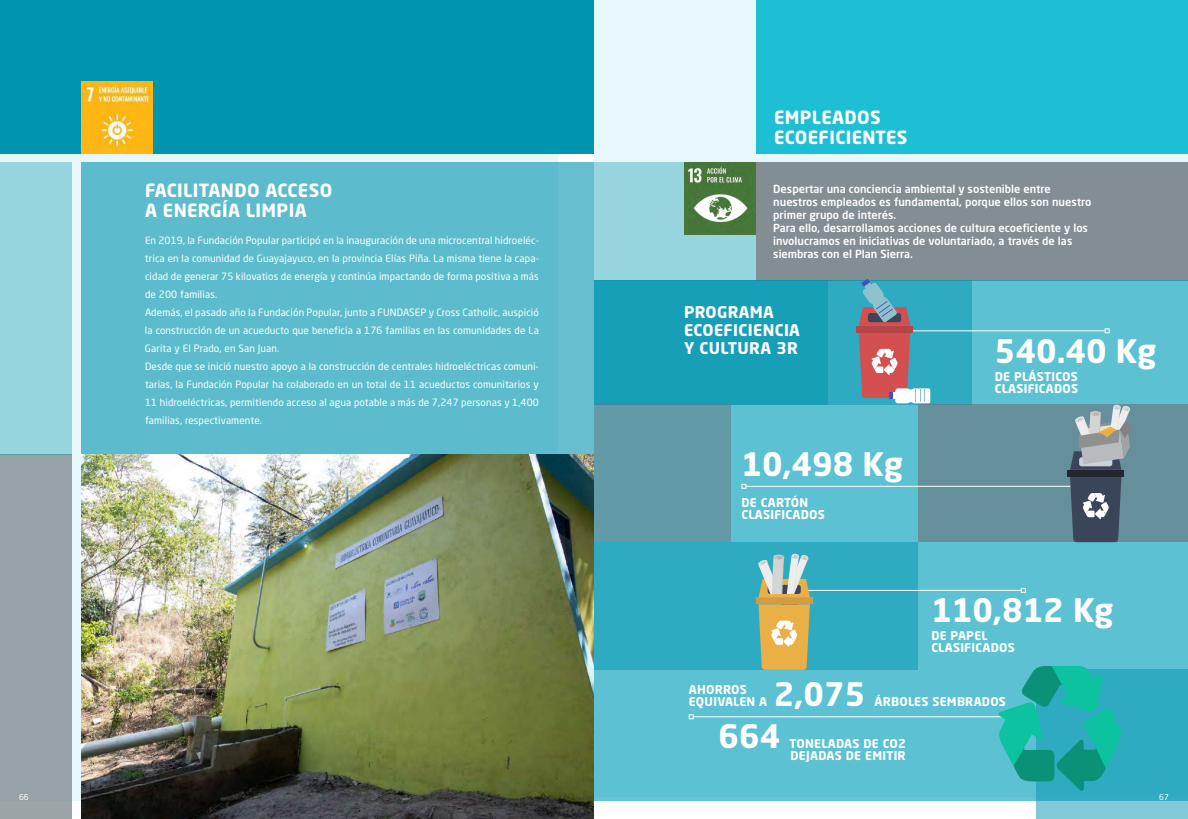
<style>
.page{position:relative;width:1188px;height:819px;background:#fff}
.page>*{position:absolute;margin:0;border:0;box-sizing:border-box;transform-origin:0 0}
.t1{font:700 32px "Neo Sans Std";color:#fff}
.t2{font:700 18px/20px "Neo Sans Std";color:#fff}
.t3{font:700 16px/18px "Neo Sans Std";letter-spacing:.02em;color:#fff}
.t4{font:700 12px/12px "Neo Sans Std";letter-spacing:.02em;color:#fff}
.t5{font:500 11px/13px "Neo Sans Std";color:#fff}
.t6{font:10px/18px "Neo Sans Std";letter-spacing:.01em;color:#fff}
.t7{font:8px "Neo Sans Std";color:#fff}
</style>
<div class="page">
<div style="left:594px;top:0;width:594px;height:796px;background:#e8f8fa"></div>
<div style="left:756px;top:0;width:432px;height:153px;background:#1cbfd4"></div>
<div style="left:756px;top:162px;width:432px;height:118px;background:#838e94"></div>
<div style="left:594px;top:162px;width:162px;height:118px;background:#97d5df"></div>
<div style="left:594px;top:280px;width:594px;height:521px;background:#5cc1d3"></div>
<div style="left:594px;top:280px;width:378px;height:125px;background:#2eaac1"></div>
<div style="left:594px;top:280px;width:234px;height:125px;background:#179fb8"></div>
<div style="left:594px;top:542px;width:324px;height:128px;background:#2eaac1"></div>
<svg style="left:1036px;top:670px;width:152px;height:149px;background:#40b1c6"></svg>
<div style="left:594px;top:405px;width:137px;height:137px;background:#629aa7"></div>
<div style="left:918px;top:405px;width:270px;height:137px;background:#658f9a"></div>
<hr style="left:889px;top:330px;width:216px;height:1px;background:#fff">
<svg style="left:1105px;top:328px;width:5px;height:5px"></svg>
<hr style="left:805px;top:590px;width:216px;height:1px;background:#fff">
<svg style="left:1021px;top:588px;width:5px;height:5px"></svg>
<hr style="left:746px;top:486px;width:337px;height:1px;background:#fff">
<svg style="left:741px;top:484px;width:5px;height:5px"></svg>
<hr style="left:693px;top:716px;width:337px;height:1px;background:#fff">
<svg style="left:689px;top:714px;width:5px;height:5px"></svg>
<svg style="left:856px;top:279px;width:74px;height:124px"></svg>
<div style="left:1068px;top:470px;width:56px;height:7px;background:#212630"></div>
<svg style="left:1070px;top:477px;width:51px;height:65px;background:#525c6e"></svg>
<svg style="left:1070px;top:405px;width:61px;height:65px"></svg>
<div style="left:756px;top:597px;width:56px;height:7px;background:#d49c42"></div>
<svg style="left:758px;top:554px;width:52px;height:116px"></svg>
<svg style="left:998px;top:666px;width:124px;height:126px"></svg>
<div style="left:0;top:0;width:558px;height:801px;background:#e8f8fa"></div>
<div style="left:0;top:0;width:594px;height:153px;background:#0094af"></div>
<div style="left:0;top:455px;width:72px;height:364px;background:#96a2a7"></div>
<div style="left:81px;top:162px;width:513px;height:293px;background:#5cbccd"></div>
<div style="left:0;top:162px;width:72px;height:293px;background:#97d5df"></div>
<img style="left:81px;top:455px;width:513px;height:364px">
<img style="left:81px;top:81px;width:72px;height:72px">
<img style="left:684px;top:162px;width:72px;height:72px">
<h2 class="t2" style="left:145px;top:180px;width:12px">FACILITANDO</h2>
<h2 class="t2" style="left:266px;top:180px;width:12px">ACCESO</h2>
<h2 class="t2" style="left:145px;top:200px;width:26px">A ENERGÍA</h2>
<h2 class="t2" style="left:246px;top:200px;width:52px">LIMPIA</h2>
<p class="t6" style="left:145px;top:231px;width:396px">En 2019, la Fundación Popular participó en la inauguración de una microcentral hidroeléc&shy;trica en la comunidad de Guayajayuco, en la provincia Elías Piña. La misma tiene la capa&shy;cidad de generar 75 kilovatios de energía y continúa impactando de forma positiva a más de 200 familias.<br>Además, el pasado año la Fundación Popular, junto a FU NDASEP y Cross Catholic, auspició la construcción de un acueducto que beneficia a 176 familias en las comunidades de La Garita y El Prado, en San Juan.<br>Desde que se inició nuestro apoyo a la construcción de centrales hidroeléctricas comuni&shy;tarias, la Fundación Popular ha colaborado en un total de 11 acueductos comunitarios y 11 hidroeléctricas, permitiendo acceso al agua potable a más de 7,247 personas y 1,400 familias, respectivamente.</p>
<h2 class="t2" style="left:774px;top:107px;width:51px">EMPLEADOS<br>ECOEFICIENTES</h2>
<p class="t5" style="left:773px;top:182px;width:319px">Despertar una conciencia ambiental y sostenible entre nuestros empleados es fundamental, porque ellos son nuestro primer grupo de interés.<br>Para ello, desarrollamos acciones de cultura ecoeficiente y los involucramos en iniciativas de voluntariado, a través de las siembras con el Plan Sierra.</p>
<h3 class="t3" style="left:684px;top:303px;width:118px">PROGRAMA<br>ECOEFICIENCIA<br>Y CULTURA 3R</h3>
<h1 class="t1" style="left:741px;top:443px;width:163px">10,498 KG</h1>
<p class="t4" style="left:741px;top:496px;width:85px">DE CARTÓN<br>CLASIFICADOS</p>
<h1 class="t1" style="left:995px;top:330px;width:163px">540.40 KG</h1>
<p class="t4" style="left:995px;top:370px;width:85px">DE PLÁSTICOS<br>CLASIFICADOS</p>
<h1 class="t1" style="left:931px;top:590px;width:184px">110,812 KG</h1>
<p class="t4" style="left:931px;top:629px;width:85px">DE PAPEL<br>CLASIFICADOS</p>
<p class="t4" style="left:689px;top:683px;width:80px">AHORROS<br>EQUIVALEN A</p>
<h1 class="t1" style="left:774px;top:674px;width:93px">2,075</h1>
<p class="t4" style="left:874px;top:695px;width:133px">ÁRBOLES SEMBRADOS</p>
<h1 class="t1" style="left:719px;top:715px;width:63px">664</h1>
<p class="t4" style="left:790px;top:737px;width:118px">TONELADAS DE CO2<br>DEJADAS DE EMITIR</p>
<p class="t7" style="left:19px;top:792px;width:11px">66</p>
<p class="t7" style="left:1159px;top:792px;width:11px">67</p>
</div>
